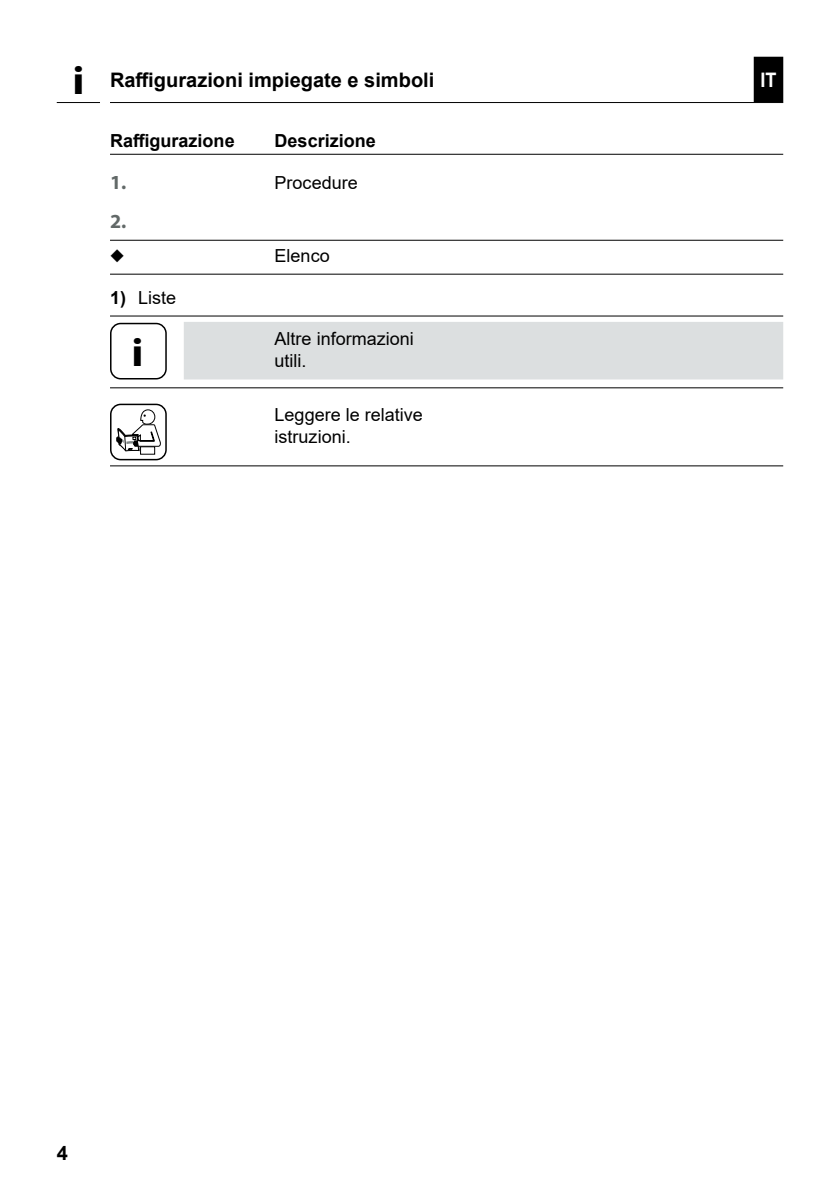
<style>
.page{position:relative;width:840px;height:1191px;background:#fff}
.page>*{position:absolute;margin:0;border:0;box-sizing:border-box;transform-origin:0 0}
.INFO-Icon{font:700 40px "Myriad Pro";color:#000;scale:1.1 1}
.Kapitelüberschrift{font:700 20px "Arial";color:#000}
.t1{font:700 20px "Myriad Pro";color:#626968}
.t2{font:700 20px "Arial";color:#fff;scale:.9 1}
.Fließtext_-_IT{font:18px/22px "Arial";color:#000}
.Untertitel_-_DE{font:700 18px "Arial";color:#000}
.s1{font-weight:700}
</style>
<div class="page">
<div style="left:754px;top:58px;width:27px;height:43px;background:#000"></div>
<div style="left:753px;top:57px;width:29px;height:45px;border:2px solid #000"></div>
<hr style="left:110px;top:102px;width:672px;height:1px;background:#000">
<hr style="left:57px;top:102px;width:43px;height:1px;background:#000">
<hr style="left:110px;top:154px;width:672px;height:1px;background:#000">
<hr style="left:110px;top:240px;width:672px;height:1px;background:#000">
<hr style="left:110px;top:274px;width:672px;height:1px;background:#000">
<hr style="left:110px;top:315px;width:672px;height:1px;background:#000">
<div style="left:184px;top:322px;width:598px;height:57px;background:#dcdfe0"></div>
<hr style="left:110px;top:387px;width:672px;height:1px;background:#000">
<hr style="left:110px;top:465px;width:672px;height:1px;background:#000">
<div style="left:110px;top:323px;width:57px;height:56px;border:2px solid #000;border-radius:10px"></div>
<div style="left:140px;top:446px;width:15px;height:8px;border:1px solid #000"></div>
<svg style="left:117px;top:409px;width:44px;height:42px"></svg>
<div style="left:110px;top:404px;width:57px;height:56px;border:2px solid #000;border-radius:10px"></div>
<p class="INFO-Icon" style="left:72px;top:59px;width:12px">i</p>
<p class="Kapitelüberschrift" style="left:110px;top:66px;width:325px">Raffigurazioni impiegate e simboli</p>
<p class="t2" style="left:760px;top:66px;width:19px">IT</p>
<p class="Untertitel_-_DE" style="left:110px;top:128px;width:126px">Raffigurazione</p>
<p class="Untertitel_-_DE" style="left:274px;top:128px;width:103px">Descrizione</p>
<p class="t1" style="left:110px;top:171px;width:18px">1.</p>
<p class="Fließtext_-_IT" style="left:274px;top:171px;width:85px">Procedure</p>
<p class="t1" style="left:110px;top:210px;width:18px">2.</p>
<p class="Fließtext_-_IT" style="left:274px;top:244px;width:57px">Elenco</p>
<p class="Fließtext_-_IT" style="left:110px;top:286px;width:68px"><span class="s1">1)</span> Liste</p>
<p class="INFO-Icon" style="left:131px;top:330px;width:12px">i</p>
<p class="Fließtext_-_IT" style="left:274px;top:328px;width:141px">Altre informazioni utili.</p>
<p class="Fließtext_-_IT" style="left:274px;top:403px;width:150px">Leggere le relative istruzioni.</p>
<p class="Kapitelüberschrift" style="left:57px;top:1139px;width:13px">4</p>
</div>
